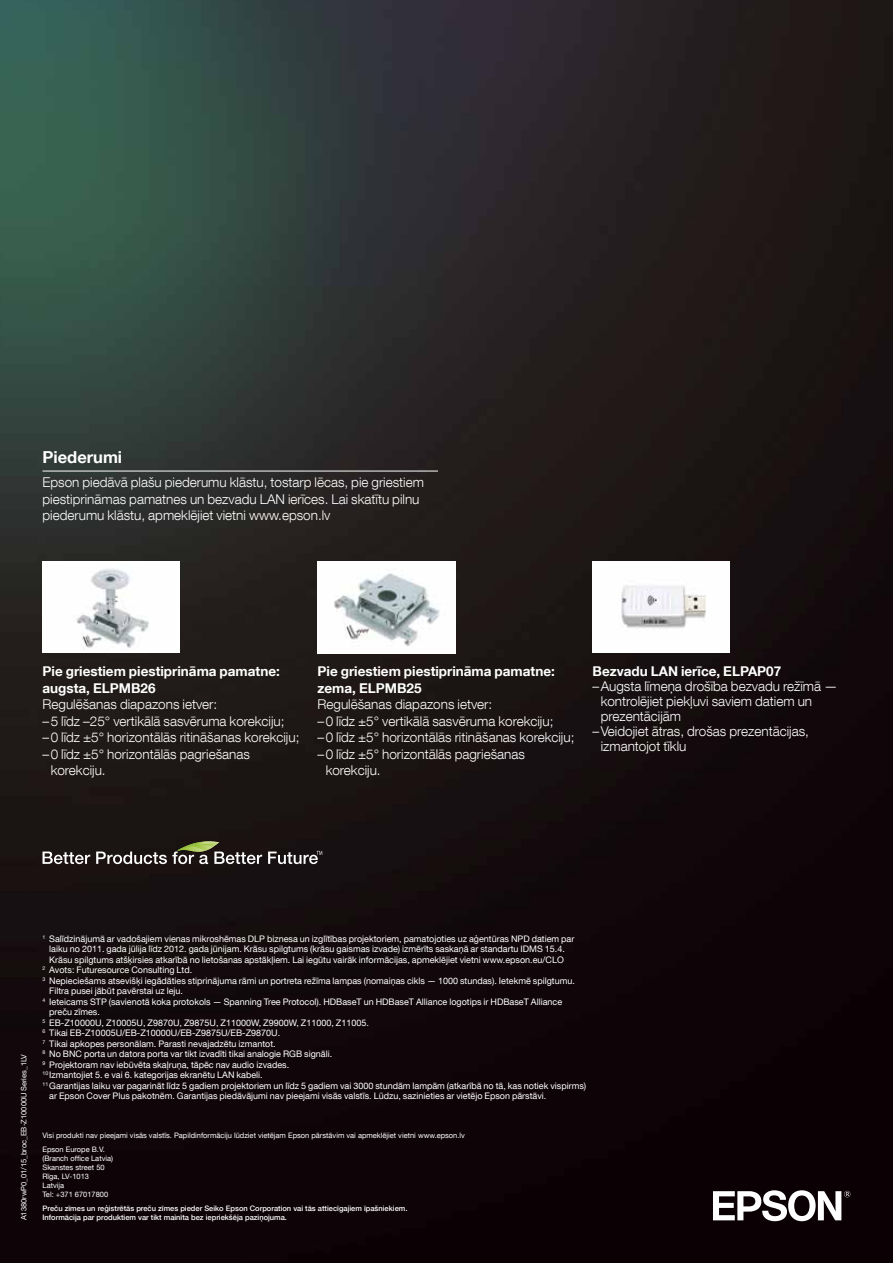
<style>
.page{position:relative;width:893px;height:1263px;background:#fff}
.page>*{position:absolute;margin:0;border:0;box-sizing:border-box;transform-origin:0 0}
.t1{font:700 16.5px "Helvetica Neue LT Com";color:#fff}
.t2{font:300 13.5px/16.5px "Helvetica Neue LT Com";color:#fff}
.t3{font:700 13.5px/16.5px "Helvetica Neue LT Com";color:#fff}
.t4{font:9px "Helvetica Neue LT Com";color:#fff}
.t5{font:7.5px/9px "Helvetica Neue LT Com";color:#fff}
.t6{font:500 7.5px/9px "Helvetica Neue LT Com";color:#fff}
</style>
<div class="page">
<img style="left:0;top:0;width:893px;height:1263px">
<svg style="left:713px;top:1190px;width:137px;height:31px"></svg>
<svg style="left:43px;top:851px;width:47px;height:13px"></svg>
<svg style="left:96px;top:841px;width:166px;height:23px;background:#4e4b42"></svg>
<svg style="left:268px;top:851px;width:54px;height:13px"></svg>
<hr style="left:43px;top:471px;width:395px;height:1px;background:#fff">
<div style="left:43px;top:561px;width:137px;height:92px;background:#fff"></div>
<img style="left:76px;top:569px;width:73px;height:81px">
<img style="left:317px;top:561px;width:138px;height:92px">
<img style="left:592px;top:561px;width:138px;height:92px">
<h1 class="t1" style="left:43px;top:447px;width:81px">Piederumi</h1>
<h2 class="t2" style="left:43px;top:474px;width:383px">Epson piedāvā plašu piederumu klāstu, tostarp lēcas, pie griestiem piestiprināmas pamatnes un bezvadu LAN ierīces. Lai skatītu pilnu piederumu klāstu, apmeklējiet vietni www.epson.lv</h2>
<h2 class="t3" style="left:43px;top:663px;width:239px">Pie griestiem piestiprināma pamatne: augsta, ELPMB26</h2>
<h2 class="t2" style="left:43px;top:696px;width:176px">Regulēšanas diapazons ietver:</h2>
<h2 class="t2" style="left:43px;top:713px;width:244px">–5 līdz –25° vertikālā sasvēruma korekciju;</h2>
<h2 class="t2" style="left:43px;top:729px;width:258px">–0 līdz ±5° horizontālās ritināšanas korekciju;</h2>
<h2 class="t2" style="left:43px;top:746px;width:209px">–0 līdz ±5° horizontālās pagriešanas</h2>
<h2 class="t2" style="left:51px;top:762px;width:57px">korekciju.</h2>
<h2 class="t3" style="left:317px;top:663px;width:239px">Pie griestiem piestiprināma pamatne: zema, ELPMB25</h2>
<h2 class="t2" style="left:317px;top:696px;width:176px">Regulēšanas diapazons ietver:</h2>
<h2 class="t2" style="left:317px;top:713px;width:237px">–0 līdz ±5° vertikālā sasvēruma korekciju;</h2>
<h2 class="t2" style="left:317px;top:729px;width:258px">–0 līdz ±5° horizontālās ritināšanas korekciju;</h2>
<h2 class="t2" style="left:317px;top:745px;width:209px">–0 līdz ±5° horizontālās pagriešanas</h2>
<h2 class="t2" style="left:326px;top:762px;width:57px">korekciju.</h2>
<h2 class="t3" style="left:592px;top:663px;width:190px">Bezvadu LAN ierīce, ELPAP07</h2>
<h2 class="t2" style="left:592px;top:678px;width:247px">–Augsta līmeņa drošība bezvadu režīmā —</h2>
<h2 class="t2" style="left:601px;top:693px;width:213px">kontrolējiet piekļuvi saviem datiem un</h2>
<h2 class="t2" style="left:601px;top:708px;width:82px">prezentācijām</h2>
<h2 class="t2" style="left:592px;top:723px;width:218px">–Veidojiet ātras, drošas prezentācijas,</h2>
<h2 class="t2" style="left:601px;top:738px;width:87px">izmantojot tīklu</h2>
<p class="t5" style="left:19px;top:1220px;width:168px;rotate:-90deg">A1380rwP0_01/15_broc_EB-Z10000U Series_1LV</p>
<p class="t4" style="left:43px;top:933px;width:533px"><sup>1</sup> Salīdzinājumā ar vadošajiem vienas mikroshēmas DLP biznesa un izglītības projektoriem, pamatojoties uz aģentūras NPD datiem par</p>
<p class="t4" style="left:49px;top:944px;width:517px">laiku no 2011. gada jūlija līdz 2012. gada jūnijam. Krāsu spilgtums (krāsu gaismas izvade) izmērīts saskaņā ar standartu IDMS 15.4.</p>
<p class="t4" style="left:49px;top:954px;width:516px">Krāsu spilgtums atšķirsies atkarībā no lietošanas apstākļiem. Lai iegūtu vairāk informācijas, apmeklējiet vietni www.epson.eu/CLO</p>
<p class="t4" style="left:43px;top:965px;width:151px"><sup>2</sup> Avots: Futuresource Consulting Ltd.</p>
<p class="t4" style="left:43px;top:975px;width:534px"><sup>3</sup> Nepieciešams atsevišķi iegādāties stiprinājuma rāmi un portreta režīma lampas (nomaiņas cikls — 1000 stundas). Ietekmē spilgtumu.</p>
<p class="t4" style="left:49px;top:986px;width:135px">Filtra pusei jābūt pavērstai uz leju.</p>
<p class="t4" style="left:43px;top:996px;width:521px"><sup>4</sup> Ieteicams STP (savienotā koka protokols — Spanning Tree Protocol). HDBaseT un HDBaseT Alliance logotips ir HDBaseT Alliance</p>
<p class="t4" style="left:49px;top:1007px;width:52px">preču zīmes.</p>
<p class="t4" style="left:43px;top:1017px;width:328px"><sup>5</sup> EB-Z10000U, Z10005U, Z9870U, Z9875U, Z11000W, Z9900W, Z11000, Z11005.</p>
<p class="t4" style="left:43px;top:1028px;width:239px"><sup>6</sup> Tikai EB-Z10005U/EB-Z10000U/EB-Z9875U/EB-Z9870U.</p>
<p class="t4" style="left:43px;top:1038px;width:235px"><sup>7</sup> Tikai apkopes personālam. Parasti nevajadzētu izmantot.</p>
<p class="t4" style="left:43px;top:1049px;width:291px"><sup>8</sup> No BNC porta un datora porta var tikt izvadīti tikai analogie RGB signāli.</p>
<p class="t4" style="left:43px;top:1059px;width:248px"><sup>9</sup> Projektoram nav iebūvēta skaļruņa, tāpēc nav audio izvades.</p>
<p class="t4" style="left:43px;top:1070px;width:222px"><sup>10</sup> Izmantojiet 5. e vai 6. kategorijas ekranētu LAN kabeli.</p>
<p class="t4" style="left:43px;top:1080px;width:545px"><sup>11</sup> Garantijas laiku var pagarināt līdz 5 gadiem projektoriem un līdz 5 gadiem vai 3000 stundām lampām (atkarībā no tā, kas notiek vispirms)</p>
<p class="t4" style="left:49px;top:1091px;width:498px">ar Epson Cover Plus pakotnēm. Garantijas piedāvājumi nav pieejami visās valstīs. Lūdzu, sazinieties ar vietējo Epson pārstāvi.</p>
<p class="t5" style="left:43px;top:1128px;width:424px;line-height:14.4px">Visi produkti nav pieejami visās valstīs. Papildinformāciju lūdziet vietējam Epson pārstāvim vai apmeklējiet vietni www.epson.lv<br>Epson Europe B.V.</p>
<p class="t5" style="left:43px;top:1154px;width:72px">(Branch office Latvia)<br>Skanstes street 50<br>Rīga, LV-1013<br>Latvija<br>Tel: +371 67017800</p>
<p class="t6" style="left:43px;top:1204px;width:366px">Preču zīmes un reģistrētās preču zīmes pieder Seiko Epson Corporation vai tās attiecīgajiem īpašniekiem.<br>Informācija par produktiem var tikt mainīta bez iepriekšēja paziņojuma.</p>
</div>
